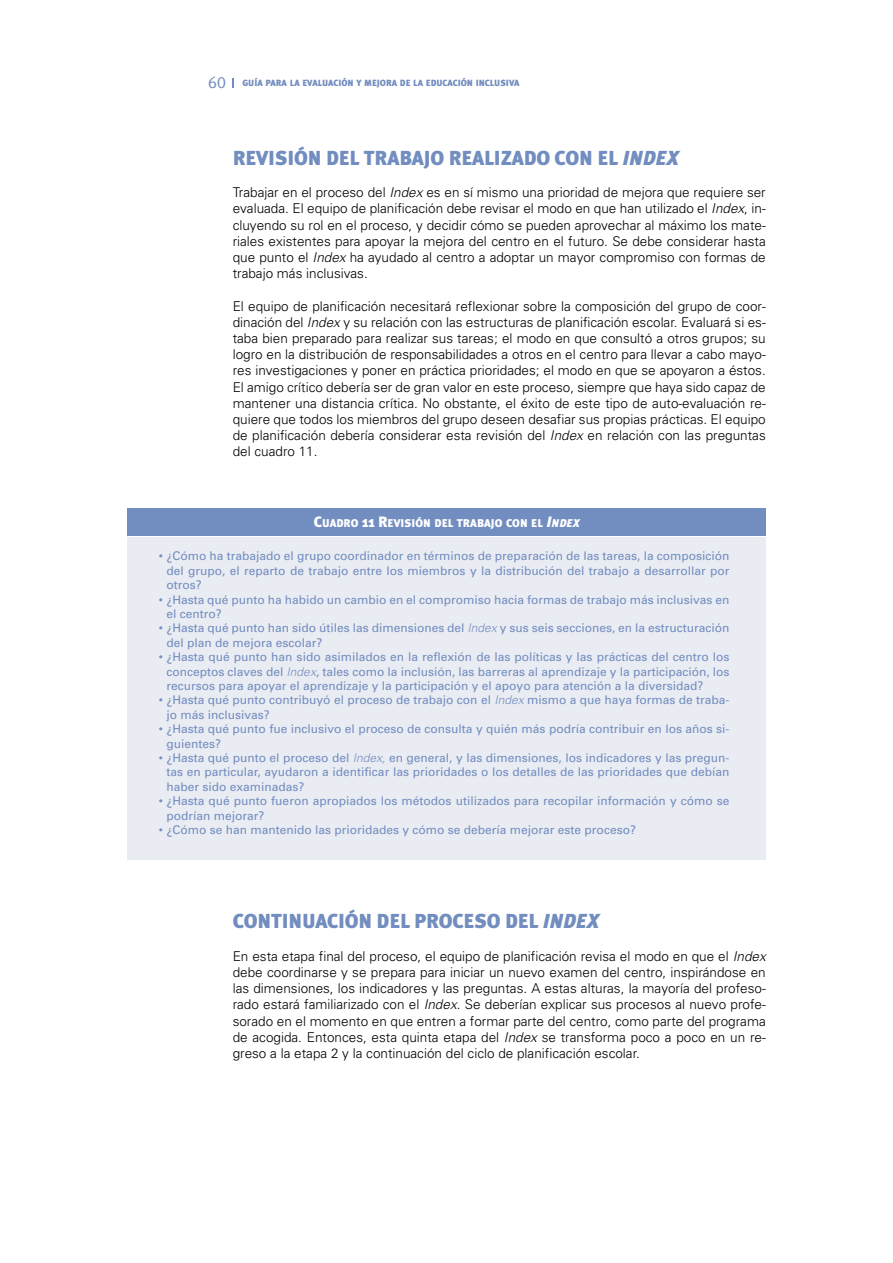
<style>
.page{position:relative;width:893px;height:1263px;background:#fff}
.page>*{position:absolute;margin:0;border:0;box-sizing:border-box;transform-origin:0 0}
.t1{font:900 20.25px "Meta Plus";letter-spacing:-.005em;color:#728dbf}
.t2{font:300 13.5px/16.2px "Univers";color:#000;text-align:justify}
.t3{font:12px/14.4px "Univers";color:#728dbf}
.t4{font:900 11.25px "Meta Plus";letter-spacing:.005em;color:#fff}
.t5{font:900 9px "Meta Plus";color:#728dbf}
.s1{font-family:"Meta Plus Normal Caps";font-weight:400;font-size:16.5px}
.s2{font-style:italic}
.s3{font-size:15px}
.s4{font-style:italic;font-size:15px}
.s5{font-weight:300;font-style:italic}
</style>
<div class="page">
<div style="left:128px;top:538px;width:637px;height:322px;background:#eaecf3"></div>
<div style="left:128px;top:508px;width:637px;height:28px;background:#728dbf"></div>
<p class="t5" style="left:208px;top:80px;width:313px"><span class="s1">60</span> GUÍA PARA LA EVALUACIÓN Y MEJORA DE LA EDUCACIÓN INCLUSIVA</p>
<h1 class="t1" style="left:233px;top:150px;width:447px">REVISIÓN DEL TRABAJO REALIZADO CON EL <span class="s2">INDEX</span></h1>
<p class="t2" style="left:233px;top:185px;width:534px">Trabajar en el proceso del <span class="s2">Index</span> es en sí mismo una prioridad de mejora que requiere ser evaluada. El equipo de planificación debe revisar el modo en que han utilizado el <span class="s2">Index</span>, in&shy;cluyendo su rol en el proceso, y decidir cómo se pueden aprovechar al máximo los mate&shy;riales existentes para apoyar la mejora del centro en el futuro. Se debe considerar hasta que punto el <span class="s2">Index</span> ha ayudado al centro a adoptar un mayor compromiso con formas de trabajo más inclusivas.</p>
<p class="t2" style="left:233px;top:299px;width:534px">El equipo de planificación necesitará reflexionar sobre la composición del grupo de coor&shy;dinación del <span class="s2">Index</span> y su relación con las estructuras de planificación escolar. Evaluará si es&shy;taba bien preparado para realizar sus tareas; el modo en que consultó a otros grupos; su logro en la distribución de responsabilidades a otros en el centro para llevar a cabo mayo&shy;res investigaciones y poner en práctica prioridades; el modo en que se apoyaron a éstos.<br>El amigo crítico debería ser de gran valor en este proceso, siempre que haya sido capaz de mantener una distancia crítica. No obstante, el éxito de este tipo de auto-evaluación re&shy;quiere que todos los miembros del grupo deseen desafiar sus propias prácticas. El equipo de planificación debería considerar esta revisión del <span class="s2">Index</span> en relación con las preguntas del cuadro 11.</p>
<p class="t4" style="left:314px;top:519px;width:267px"><span class="s3">C</span>UADRO <span class="s3">11 R</span>EVISIÓN DEL TRABAJO CON EL <span class="s4">I</span><span class="s2">NDEX</span></p>
<p class="t3" style="left:166px;top:550px;width:564px;text-align:justify;text-indent:-8px">• ¿Cómo ha trabajado el grupo coordinador en términos de preparación de las tareas, la composición del grupo, el reparto de trabajo entre los miembros y la distribución del trabajo a desarrollar por otros?</p>
<p class="t3" style="left:166px;top:593px;width:564px;text-indent:-8px">• ¿Hasta qué punto ha habido un cambio en el compromiso hacia formas de trabajo más inclusivas en el centro?</p>
<p class="t3" style="left:166px;top:622px;width:564px;text-indent:-8px">• ¿Hasta qué punto han sido útiles las dimensiones del <span class="s5">Index</span> y sus seis secciones, en la estructuración del plan de mejora escolar?</p>
<p class="t3" style="left:166px;top:651px;width:564px;text-align:justify;text-indent:-8px">• ¿Hasta qué punto han sido asimilados en la reflexión de las políticas y las prácticas del centro los conceptos claves del <span class="s5">Index</span>, tales como la inclusión, las barreras al aprendizaje y la participación, los recursos para apoyar el aprendizaje y la participación y el apoyo para atención a la diversidad?</p>
<p class="t3" style="left:166px;top:694px;width:564px;text-indent:-8px">• ¿Hasta qué punto contribuyó el proceso de trabajo con el <span class="s5">Index</span> mismo a que haya formas de traba&shy;jo más inclusivas?</p>
<p class="t3" style="left:166px;top:723px;width:564px;text-indent:-8px">• ¿Hasta qué punto fue inclusivo el proceso de consulta y quién más podría contribuir en los años si&shy;guientes?</p>
<p class="t3" style="left:166px;top:752px;width:564px;text-align:justify;text-indent:-8px">• ¿Hasta qué punto el proceso del <span class="s5">Index,</span> en general, y las dimensiones, los indicadores y las pregun&shy;tas en particular, ayudaron a identificar las prioridades o los detalles de las prioridades que debían haber sido examinadas?</p>
<p class="t3" style="left:166px;top:795px;width:564px;text-indent:-8px">• ¿Hasta qué punto fueron apropiados los métodos utilizados para recopilar información y cómo se podrían mejorar?</p>
<p class="t3" style="left:159px;top:824px;width:478px">• ¿Cómo se han mantenido las prioridades y cómo se debería mejorar este proceso?</p>
<h1 class="t1" style="left:233px;top:914px;width:368px">CONTINUACIÓN DEL PROCESO DEL <span class="s2">INDEX</span></h1>
<p class="t2" style="left:233px;top:949px;width:534px">En esta etapa final del proceso, el equipo de planificación revisa el modo en que el <span class="s2">Index </span>debe coordinarse y se prepara para iniciar un nuevo examen del centro, inspirándose en las dimensiones, los indicadores y las preguntas. A estas alturas, la mayoría del profeso&shy;rado estará familiarizado con el <span class="s2">Index</span>. Se deberían explicar sus procesos al nuevo profe&shy;sorado en el momento en que entren a formar parte del centro, como parte del programa de acogida. Entonces, esta quinta etapa del <span class="s2">Index</span> se transforma poco a poco en un re&shy;greso a la etapa 2 y la continuación del ciclo de planificación escolar.</p>
</div>
